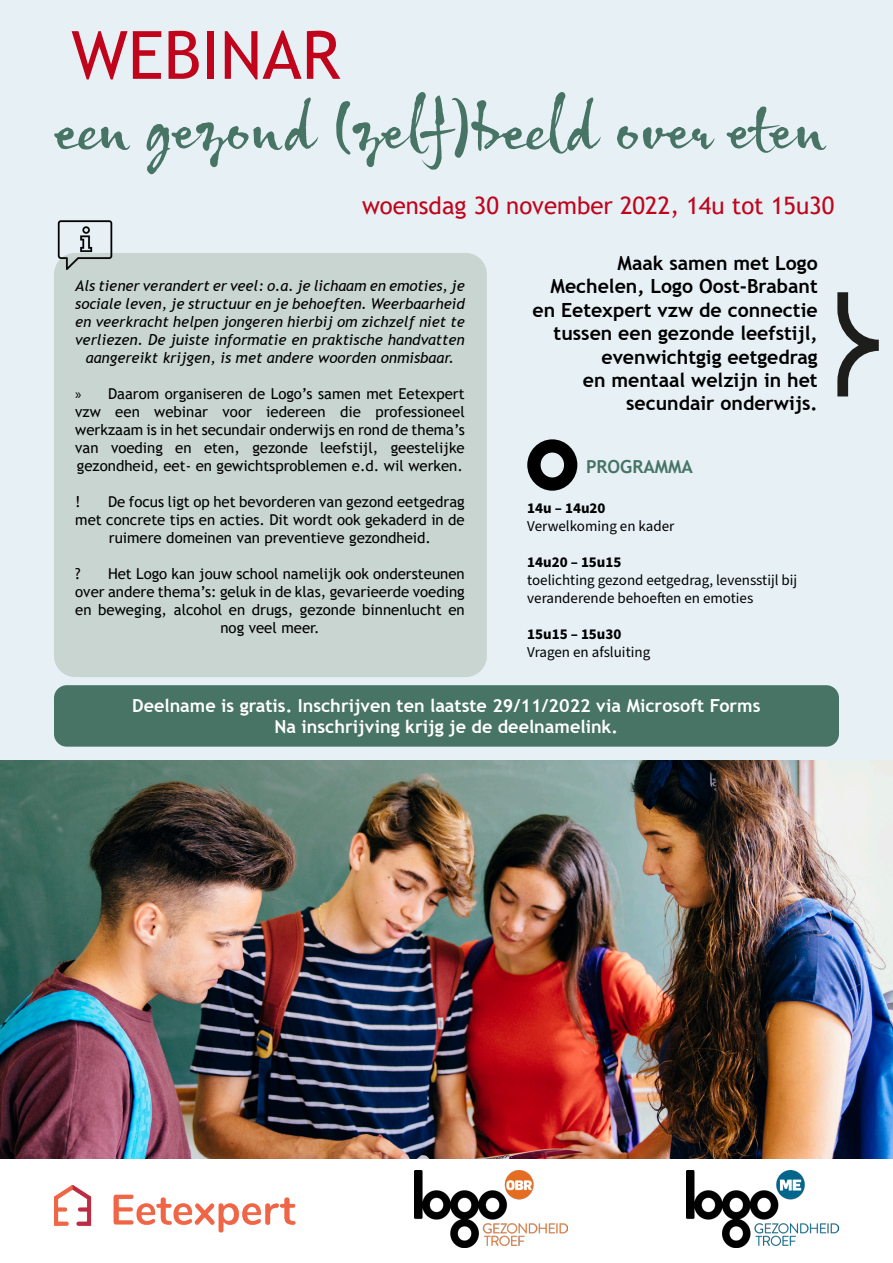
<style>
.page{position:relative;width:893px;height:1263px;background:#fff}
.page>*{position:absolute;margin:0;border:0;box-sizing:border-box;transform-origin:0 0}
.t1{font:72.15px "Gizmo";letter-spacing:-.005em;color:#477464}
.t2{font:66.6px "Trebuchet MS";color:#c0041c}
.t3{font:24px "Trebuchet MS";color:#c0041c}
.t4{font:700 19.5px/23.4px "Trebuchet MS";color:#000;text-align:right}
.t5{font:700 18px "Trebuchet MS";color:#fff}
.t6{font:700 18px "Trebuchet MS";color:#477464}
.t7{font:15px/18px "Trebuchet MS";color:#000;text-align:justify}
.t8{font:italic 15px/18px "Trebuchet MS";color:#000;text-align:center}
.t9{font:15px/18px "Source Sans Pro";color:#000}
.t10{font:700 15px "Source Sans Pro";color:#000}
.s1{font-family:"Myriad Pro"}
</style>
<div class="page">
<div style="left:0;top:0;width:893px;height:1159px;background:#e6f0f5"></div>
<img style="left:0;top:760px;width:893px;height:399px">
<img style="left:54px;top:1186px;width:241px;height:46px">
<img style="left:686px;top:1170px;width:153px;height:78px">
<div style="left:54px;top:253px;width:433px;height:424px;background:#c8d5d1;border-radius:21px"></div>
<svg style="left:837px;top:292px;width:42px;height:105px"></svg>
<img style="left:54px;top:220px;width:59px;height:51px">
<svg style="left:527px;top:439px;width:50px;height:52px"></svg>
<div style="left:54px;top:685px;width:785px;height:62px;background:#477464;border-radius:13px"></div>
<img style="left:414px;top:1170px;width:153px;height:78px">
<p class="t2" style="left:71px;top:13px;width:271px">WEBINAR</p>
<p class="t1" style="left:54px;top:76px;width:771px">een gezond (zelf)beeld over eten</p>
<p class="t3" style="left:362px;top:190px;width:474px">woensdag 30 november 2022, 14u tot 15u30</p>
<p class="t8" style="left:75px;top:276px;width:391px">Als tiener verandert er veel: o.a. je lichaam en emoties, je sociale leven, je structuur en je behoeften. Weerbaarheid en veerkracht helpen jongeren hierbij om zichzelf niet te verliezen. De juiste informatie en praktische handvatten aangereikt krijgen, is met andere woorden onmisbaar.</p>
<p class="t7" style="left:75px;top:384px;width:391px"><span class="s1">»</span> Daarom organiseren de Logo’s samen met Eetexpert vzw een webinar voor iedereen die professioneel werkzaam is in het secundair onderwijs en rond de thema’s van voeding en eten, gezonde leefstijl, geestelijke gezondheid, eet- en gewichtsproblemen e.d. wil werken.</p>
<p class="t7" style="left:75px;top:492px;width:7px">!</p>
<p class="t7" style="left:108px;top:492px;width:358px">De focus ligt op het bevorderen van gezond eetgedrag</p>
<p class="t7" style="left:75px;top:510px;width:391px">met concrete tips en acties. Dit wordt ook gekaderd in de</p>
<p class="t7" style="left:109px;top:528px;width:324px">ruimere domeinen van preventieve gezondheid.</p>
<p class="t7" style="left:75px;top:564px;width:7px">?</p>
<p class="t7" style="left:108px;top:564px;width:358px">Het Logo kan jouw school namelijk ook ondersteunen</p>
<p class="t7" style="left:75px;top:582px;width:391px">over andere thema’s: geluk in de klas, gevarieerde voeding</p>
<p class="t7" style="left:75px;top:600px;width:391px">en beweging, alcohol en drugs, gezonde binnenlucht en</p>
<p class="t7" style="left:220px;top:618px;width:101px">nog veel meer.</p>
<p class="t4" style="left:532px;top:251px;width:287px">Maak samen met Logo<br>Mechelen, Logo Oost-Brabant en Eetexpert vzw de connectie tussen een gezonde leefstijl, evenwichtgig eetgedrag<br>en mentaal welzijn in het secundair onderwijs.</p>
<p class="t6" style="left:586px;top:455px;width:108px">PROGRAMMA</p>
<p class="t10" style="left:527px;top:498px;width:80px">14u – 14u20</p>
<p class="t9" style="left:527px;top:517px;width:149px">Verwelkoming en kader</p>
<p class="t10" style="left:527px;top:552px;width:96px">14u20 – 15u15</p>
<p class="t9" style="left:527px;top:571px;width:272px">toelichting gezond eetgedrag, levensstijl bij veranderende behoeften en emoties</p>
<p class="t10" style="left:527px;top:624px;width:96px">15u15 – 15u30</p>
<p class="t9" style="left:527px;top:643px;width:124px">Vragen en afsluiting</p>
<p class="t5" style="left:132px;top:694px;width:630px">Deelname is gratis. Inschrijven ten laatste 29/11/2022 via Microsoft Forms</p>
<p class="t5" style="left:274px;top:716px;width:345px">Na inschrijving krijg je de deelnamelink.</p>
</div>
